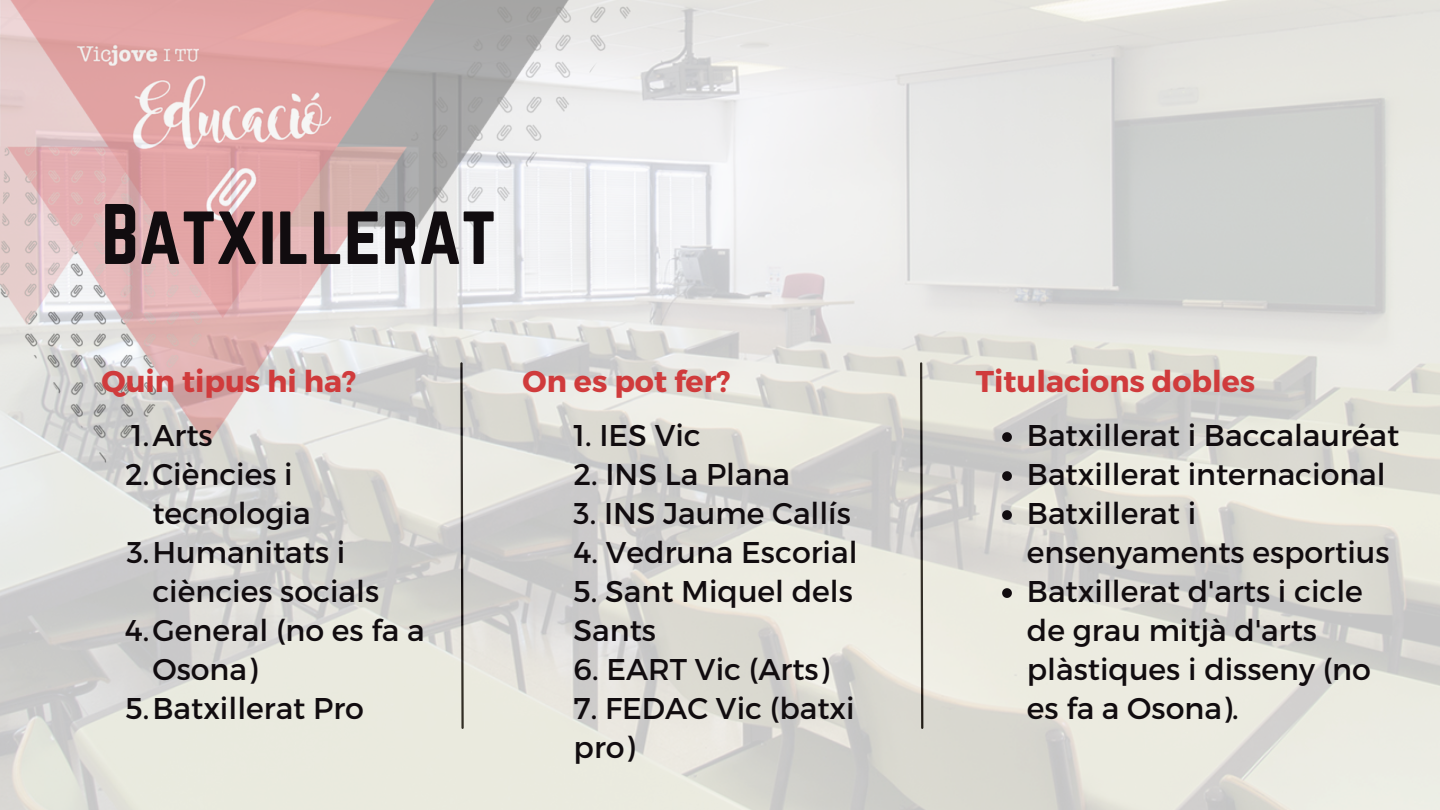
<style>
.page{position:relative;width:1440px;height:810px;background:#fff}
.page>*{position:absolute;margin:0;border:0;box-sizing:border-box;transform-origin:0 0}
.t1{font:75px "Norwester";color:#110c0f}
.t2{font:30px/39px "Montserrat";color:#110c0f}
.t3{font:700 30px "Montserrat";color:#d03b3c}
</style>
<div class="page">
<img style="left:0;top:0;width:1440px;height:810px">
<img style="left:0;top:0;width:640px;height:468px">
<svg style="left:1002px;top:432px;width:10px;height:10px"></svg>
<svg style="left:1002px;top:471px;width:10px;height:10px"></svg>
<svg style="left:1002px;top:510px;width:10px;height:10px"></svg>
<svg style="left:1002px;top:588px;width:10px;height:10px"></svg>
<p class="t1" style="left:101px;top:189px;width:396px">Batxillerat</p>
<p class="t3" style="left:101px;top:362px;width:256px">Quin tipus hi ha?</p>
<p class="t2" style="left:131px;top:415px;width:83px">1.Arts</p>
<h1 class="t2" style="left:152px;top:454px;width:160px;text-indent:-27px">2.Ciències i tecnologia</h1>
<h2 class="t2" style="left:152px;top:532px;width:228px;text-indent:-26px">3.Humanitats i ciències socials</h2>
<p class="t2" style="left:152px;top:610px;width:274px;text-indent:-28px">4.General (no es fa a<br>Osona)</p>
<p class="t2" style="left:126px;top:688px;width:240px">5.Batxillerat Pro</p>
<p class="t3" style="left:523px;top:362px;width:209px">On es pot fer?</p>
<p class="t2" style="left:574px;top:415px;width:129px">1. IES Vic</p>
<p class="t2" style="left:574px;top:454px;width:218px">2. INS La Plana</p>
<p class="t2" style="left:574px;top:493px;width:279px">3. INS Jaume Callís</p>
<h2 class="t2" style="left:574px;top:532px;width:285px">4. Vedruna Escorial</h2>
<p class="t2" style="left:574px;top:571px;width:281px">5. Sant Miquel dels<br>Sants</p>
<p class="t2" style="left:574px;top:649px;width:257px">6. EART Vic (Arts)</p>
<p class="t2" style="left:574px;top:688px;width:283px">7. FEDAC Vic (batxi pro)</p>
<h2 class="t3" style="left:976px;top:362px;width:281px">Titulacions dobles</h2>
<p class="t2" style="left:1027px;top:415px;width:374px">Batxillerat i Baccalauréat</p>
<p class="t2" style="left:1027px;top:454px;width:360px">Batxillerat internacional</p>
<p class="t2" style="left:1027px;top:493px;width:364px">Batxillerat i ensenyaments esportius</p>
<p class="t2" style="left:1027px;top:571px;width:346px">Batxillerat d'arts i cicle de grau mitjà d'arts plàstiques i disseny (no es fa a Osona).</p>
</div>
